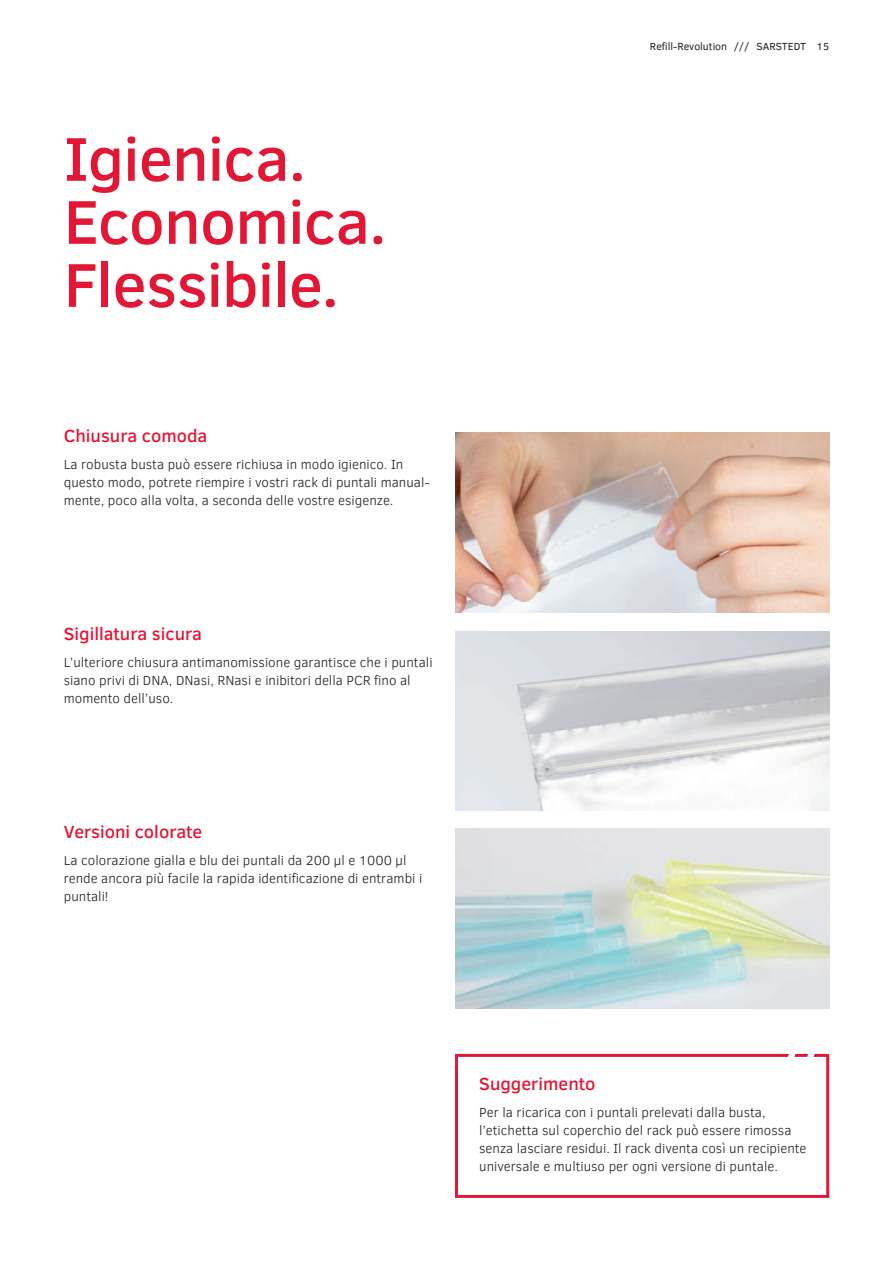
<style>
.page{position:relative;width:893px;height:1263px;background:#fff}
.page>*{position:absolute;margin:0;border:0;box-sizing:border-box;transform-origin:0 0}
.t1{font:500 63px/63px "Clear Sans";letter-spacing:-.015em;color:#e21736}
.t2{font:500 18px "Clear Sans";color:#e21736}
.t3{font:300 13.5px/18px "Clear Sans";color:#231f20}
.t4{font:10.5px "Clear Sans";color:#231f20}
</style>
<div class="page">
<img style="left:455px;top:631px;width:374px;height:180px">
<img style="left:455px;top:433px;width:374px;height:180px">
<img style="left:455px;top:829px;width:374px;height:180px">
<svg style="left:455px;top:1054px;width:374px;height:144px"></svg>
<h1 class="t1" style="left:64px;top:126px;width:324px">Igienica.<br>Economica.<br>Flessibile.</h1>
<h2 class="t2" style="left:64px;top:423px;width:145px">Chiusura comoda</h2>
<p class="t3" style="left:64px;top:455px;width:368px">La robusta busta può essere richiusa in modo igienico. In questo modo, potrete riempire i vostri rack di puntali manual&shy;mente, poco alla volta, a seconda delle vostre esigenze.</p>
<h2 class="t2" style="left:64px;top:621px;width:140px">Sigillatura sicura</h2>
<p class="t3" style="left:64px;top:653px;width:370px">L’ulteriore chiusura antimanomissione garantisce che i puntali siano privi di DNA, DNasi, RNasi e inibitori della PCR fino al momento dell’uso.</p>
<h2 class="t2" style="left:64px;top:819px;width:140px">Versioni colorate</h2>
<p class="t3" style="left:64px;top:851px;width:360px">La colorazione gialla e blu dei puntali da 200 µl e 1000 µl rende ancora più facile la rapida identificazione di entrambi i puntali!</p>
<p class="t4" style="left:650px;top:39px;width:181px">Refill-Revolution /// SARSTEDT 15</p>
<h2 class="t2" style="left:479px;top:1071px;width:118px">Suggerimento</h2>
<p class="t3" style="left:479px;top:1103px;width:329px">Per la ricarica con i puntali prelevati dalla busta, l’etichetta sul coperchio del rack può essere rimossa senza lasciare residui. Il rack diventa così un recipiente universale e multiuso per ogni versione di puntale.</p>
</div>
